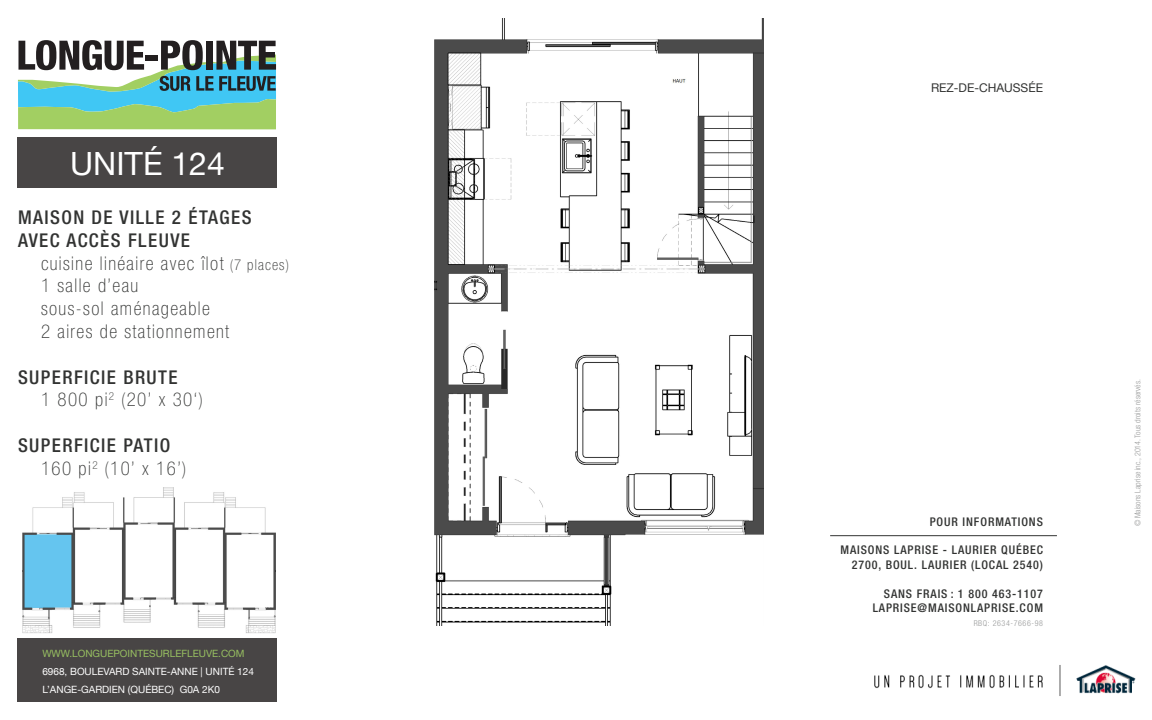
<style>
.page{position:relative;width:1152px;height:720px;background:#fff}
.page>*{position:absolute;margin:0;border:0;box-sizing:border-box;transform-origin:0 0}
.t1{font:32px "Helvetica Neue";color:#fff}
.t2{font:100 condensed 19px "Helvetica Neue";letter-spacing:.075em;color:#323332}
.t3{font:500 condensed 19px "Helvetica Neue";letter-spacing:.075em;color:#323332}
.t4{font:500 condensed 12px "Helvetica Neue";letter-spacing:.075em;color:#323332}
.t5{font:12px "Helvetica Neue";color:#323332}
.t6{font:10px "Helvetica Neue";color:#fff}
.t7{font:10px "Helvetica Neue";color:#98c061}
.t8{font:300 condensed 8px "Helvetica Neue";color:#989999}
.t9{font:300 condensed 8px "Helvetica Neue";letter-spacing:.075em;color:#989999}
.s1{font-size:15px}
</style>
<div class="page">
<div style="left:18px;top:638px;width:259px;height:64px;background:#484545"></div>
<div style="left:18px;top:137px;width:259px;height:50px;background:#484545"></div>
<img style="left:874px;top:665px;width:262px;height:31px">
<hr style="left:830px;top:535px;width:227px;height:1px;background:#323332">
<img style="left:22px;top:487px;width:254px;height:146px">
<img style="left:435px;top:18px;width:329px;height:608px">
<svg style="left:18px;top:40px;width:258px;height:89px"></svg>
<p class="t1" style="left:70px;top:145px;width:156px">UNITÉ 124</p>
<p class="t3" style="left:18px;top:206px;width:235px">MAISON DE VILLE 2 ÉTAGES</p>
<p class="t3" style="left:18px;top:229px;width:174px">AVEC ACCÈS FLEUVE</p>
<p class="t2" style="left:41px;top:252px;width:249px">cuisine linéaire avec îlot <span class="s1">(7 places)</span></p>
<p class="t2" style="left:41px;top:275px;width:99px">1 salle d’eau</p>
<p class="t2" style="left:41px;top:298px;width:170px">sous-sol aménageable</p>
<p class="t2" style="left:41px;top:321px;width:190px">2 aires de stationnement</p>
<p class="t3" style="left:18px;top:366px;width:161px">SUPERFICIE BRUTE</p>
<p class="t2" style="left:41px;top:389px;width:163px">1 800 pi<sup>2</sup> (20’ x 30‘)</p>
<p class="t3" style="left:18px;top:434px;width:154px">SUPERFICIE PATIO</p>
<p class="t2" style="left:41px;top:458px;width:147px">160 pi<sup>2</sup> (10’ x 16’)</p>
<p class="t7" style="left:42px;top:647px;width:204px">WWW.LONGUEPOINTESURLEFLEUVE.COM</p>
<p class="t6" style="left:42px;top:665px;width:213px">6968, BOULEVARD SAINTE-ANNE | UNITÉ 124</p>
<p class="t6" style="left:42px;top:683px;width:179px">L’ANGE-GARDIEN (QUÉBEC) G0A 2K0</p>
<p class="t5" style="left:931px;top:81px;width:113px">REZ-DE-CHAUSSÉE</p>
<p class="t4" style="left:930px;top:514px;width:115px">POUR INFORMATIONS</p>
<p class="t4" style="left:840px;top:543px;width:204px">MAISONS LAPRISE - LAURIER QUÉBEC</p>
<p class="t4" style="left:852px;top:557px;width:193px">2700, BOUL. LAURIER (LOCAL 2540)</p>
<p class="t4" style="left:884px;top:586px;width:161px">SANS FRAIS : 1 800 463-1107</p>
<p class="t4" style="left:873px;top:601px;width:172px">LAPRISE@MAISONLAPRISE.COM</p>
<p class="t9" style="left:974px;top:619px;width:71px">RBQ: 2634-7666-98</p>
<p class="t8" style="left:1133px;top:526px;width:149px;rotate:-90deg">© Maisons Laprise inc., 2014. Tous droits réservés.</p>
</div>
